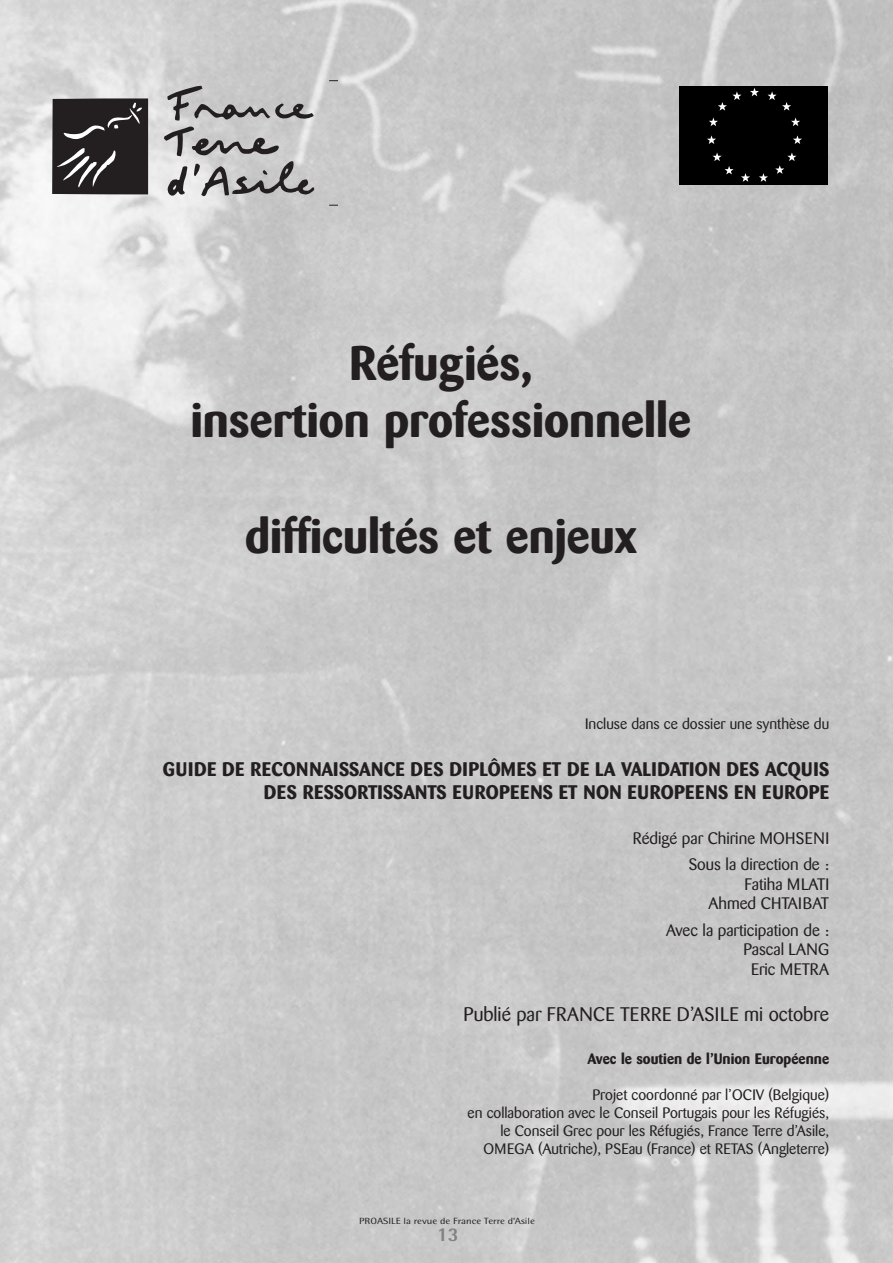
<style>
.page{position:relative;width:893px;height:1263px;background:#fff}
.page>*{position:absolute;margin:0;border:0;box-sizing:border-box;transform-origin:0 0}
.t1{font:700 48px/57.6px "Barmeno";color:#231f20;text-align:center}
.t2{font:700 19.5px/23.4px "Barmeno";letter-spacing:.02em;color:#231f20;text-align:right}
.t3{font:19.5px "Barmeno";color:#231f20}
.t4{font:800 19.5px "Rotis Semi Sans";color:#808285}
.t5{font:16.5px/19.8px "Barmeno";color:#231f20;text-align:right}
.t6{font:15px/18px "Barmeno";color:#231f20;text-align:right}
.t7{font:700 15px "Barmeno";color:#231f20}
.t8{font:9px "Rotis Semi Sans";color:#231f20;scale:1.2 1}
</style>
<div class="page">
<img style="left:0;top:0;width:893px;height:1263px">
<div style="left:679px;top:86px;width:149px;height:98px;background:#000"></div>
<svg style="left:750px;top:88px;width:9px;height:8px"></svg>
<svg style="left:767px;top:91px;width:24px;height:20px"></svg>
<svg style="left:791px;top:118px;width:9px;height:8px"></svg>
<svg style="left:793px;top:135px;width:9px;height:9px"></svg>
<svg style="left:775px;top:152px;width:21px;height:22px"></svg>
<svg style="left:759px;top:173px;width:9px;height:9px"></svg>
<svg style="left:741px;top:173px;width:9px;height:9px"></svg>
<svg style="left:712px;top:152px;width:22px;height:22px"></svg>
<svg style="left:707px;top:135px;width:9px;height:9px"></svg>
<svg style="left:709px;top:118px;width:9px;height:8px"></svg>
<svg style="left:718px;top:91px;width:23px;height:20px"></svg>
<svg style="left:164px;top:86px;width:151px;height:111px;background:#aeaeae"></svg>
<svg style="left:52px;top:98px;width:96px;height:96px;background:#373435"></svg>
<h1 class="t1" style="left:191px;top:336px;width:502px">Réfugiés,<br>insertion professionnelle</h1>
<h1 class="t1" style="left:245px;top:509px;width:393px">difficultés et enjeux</h1>
<p class="t6" style="left:585px;top:716px;width:246px">Incluse dans ce dossier une synthèse du</p>
<h2 class="t2" style="left:163px;top:758px;width:668px">GUIDE DE RECONNAISSANCE DES DIPLÔMES ET DE LA VALIDATION DES ACQUIS<br>DES RESSORTISSANTS EUROPEENS ET NON EUROPEENS EN EUROPE</h2>
<p class="t5" style="left:633px;top:826px;width:198px;line-height:26.2px">Rédigé par Chirine MOHSENI<br>Sous la direction de :</p>
<p class="t5" style="left:708px;top:875px;width:122px">Fatiha MLATI<br>Ahmed CHTAIBAT</p>
<p class="t5" style="left:666px;top:921px;width:165px">Avec la participation de :<br>Pascal LANG<br>Eric METRA</p>
<h2 class="t3" style="left:463px;top:1006px;width:367px">Publié par FRANCE TERRE D’ASILE mi octobre</h2>
<p class="t7" style="left:587px;top:1051px;width:243px">Avec le soutien de l’Union Européenne</p>
<p class="t6" style="left:468px;top:1087px;width:363px">Projet coordonné par l’OCIV (Belgique)<br>en collaboration avec le Conseil Portugais pour les Réfugiés, le Conseil Grec pour les Réfugiés, France Terre d’Asile, OMEGA (Autriche), PSEau (France) et RETAS (Angleterre)</p>
<p class="t8" style="left:359px;top:1218px;width:148px">PROASILE la revue de France Terre d’Asile</p>
<h2 class="t4" style="left:437px;top:1228px;width:23px">13</h2>
</div>
